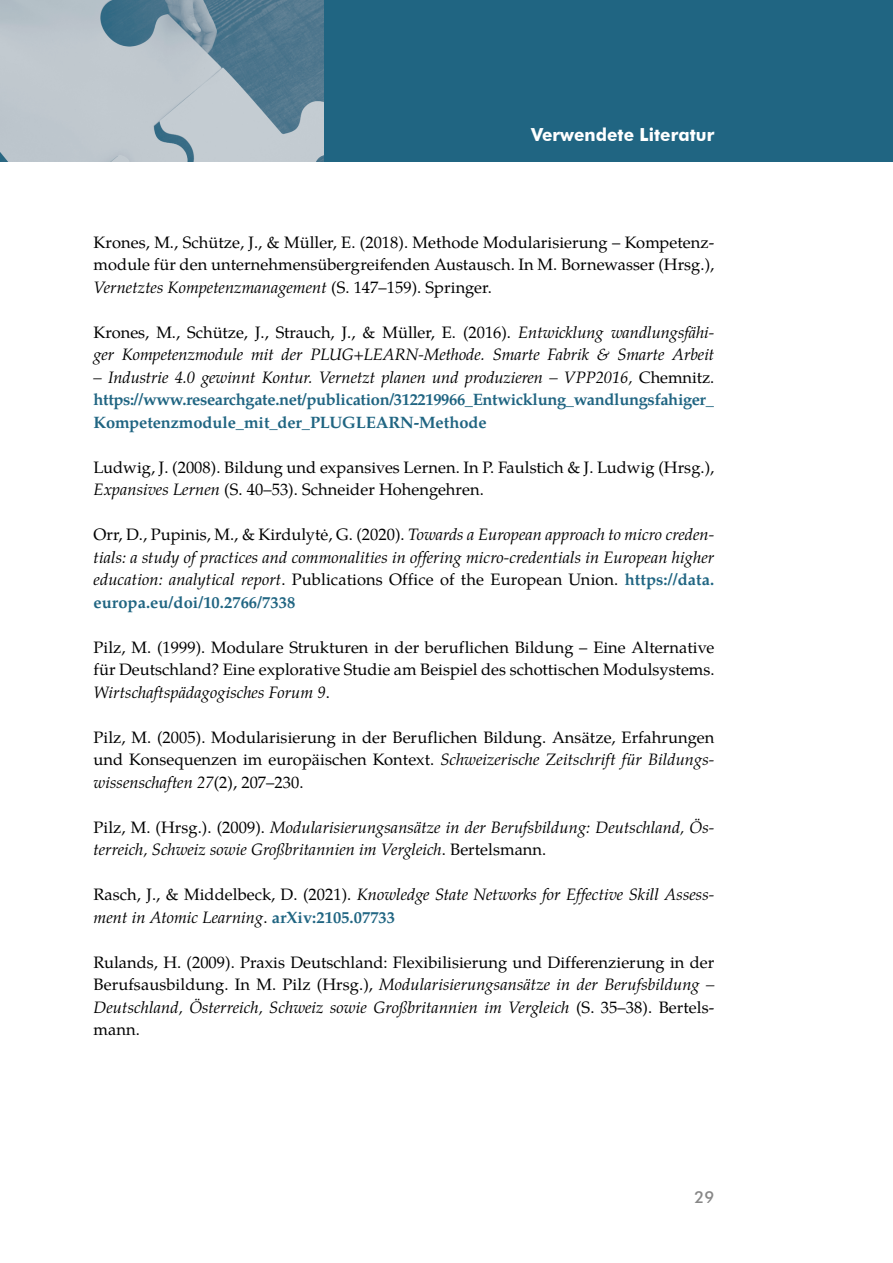
<style>
.page{position:relative;width:893px;height:1263px;background:#fff}
.page>*{position:absolute;margin:0;border:0;box-sizing:border-box;transform-origin:0 0}
.t1{font:700 18px "Futura BT";letter-spacing:.005em;color:#fff;scale:.95 1}
.fließtext{font:16.5px/22.5px "Te X Gyre Pagella";color:#000;text-align:justify}
.fließtext-2{font:italic 16.5px/22.5px "Te X Gyre Pagella";color:#000}
.fließtext-3{font:700 16.5px/22.5px "Te X Gyre Pagella";letter-spacing:-.02em;color:#206582}
.t2{font:500 16.5px "Futura BT";color:#878787}
.s1{font-style:italic}
.s2{font-style:normal}
.s3{font-weight:700;font-style:normal;color:#206582}
</style>
<div class="page">
<div style="left:0;top:0;width:893px;height:162px;background:#206582"></div>
<img style="left:0;top:0;width:323px;height:162px">
<p class="t1" style="left:531px;top:124px;width:194px">Verwendete Literatur</p>
<p class="fließtext" style="left:94px;top:230px;width:622px">Krones, M., Schütze, J., &amp; Müller, E. (2018). Methode Modularisierung – Kompetenz&shy;module für den unternehmensübergreifenden Austausch. In M. Bornewasser (Hrsg.), <span class="s1">Vernetztes Kompetenzmanagement</span> (S. 147–159). Springer.</p>
<p class="fließtext-2" style="left:94px;top:320px;width:622px"><span class="s2">Krones, M., Schütze, J., Strauch, J., &amp; Müller, E. (2016).</span> Entwicklung wandlungsfähi&shy;ger Kompetenzmodule mit der PLUG+LEARN-Methode. Smarte Fabrik &amp; Smarte Arbeit</p>
<p class="fließtext-2" style="left:94px;top:365px;width:622px">– Industrie 4.0 gewinnt Kontur. Vernetzt planen und produzieren – VPP2016, <span class="s2">Chemnitz.</span></p>
<p class="fließtext-3" style="left:94px;top:387px;width:622px">https://www.researchgate.net/publication/312219966_Entwicklung_wandlungsfahiger_<br>Kompetenzmodule_mit_der_PLUGLEARN-Methode</p>
<p class="fließtext" style="left:94px;top:455px;width:622px">Ludwig, J. (2008). Bildung und expansives Lernen. In P. Faulstich &amp; J. Ludwig (Hrsg.),<br><span class="s1">Expansives Lernen</span> (S. 40–53). Schneider Hohengehren.</p>
<p class="fließtext-2" style="left:94px;top:522px;width:622px;text-align:justify"><span class="s2">Orr, D., Pupinis, M., &amp; Kirdulytė, G. (2020).</span> Towards a European approach to micro creden&shy;tials: a study of practices and commonalities in offering micro-credentials in European higher education: analytical report<span class="s2">. Publications Office of the European Union.</span> <span class="s3">https://data. europa.eu/doi/10.2766/7338</span></p>
<p class="fließtext" style="left:94px;top:635px;width:623px">Pilz, M. (1999). Modulare Strukturen in der beruflichen Bildung – Eine Alternative für Deutschland? Eine explorative Studie am Beispiel des schottischen Modulsystems.<br><span class="s1">Wirtschaftspädagogisches Forum 9</span>.</p>
<p class="fließtext" style="left:94px;top:725px;width:622px">Pilz, M. (2005). Modularisierung in der Beruflichen Bildung. Ansätze, Erfahrungen und Konsequenzen im europäischen Kontext. <span class="s1">Schweizerische Zeitschrift für Bildungs&shy;wissenschaften 27</span>(2), 207–230.</p>
<p class="fließtext-2" style="left:94px;top:815px;width:622px"><span class="s2">Pilz, M. (Hrsg.). (2009).</span> Modularisierungsansätze in der Berufsbildung: Deutschland, Ös&shy;terreich, Schweiz sowie Großbritannien im Vergleich<span class="s2">. Bertelsmann.</span></p>
<p class="fließtext-2" style="left:94px;top:882px;width:622px"><span class="s2">Rasch, J., &amp; Middelbeck, D. (2021).</span> Knowledge State Networks for Effective Skill Assess&shy;ment in Atomic Learning<span class="s2">.</span> <span class="s3">arXiv:2105.07733</span></p>
<p class="fließtext" style="left:94px;top:950px;width:622px">Rulands, H. (2009). Praxis Deutschland: Flexibilisierung und Differenzierung in der Berufsausbildung. In M. Pilz (Hrsg.), <span class="s1">Modularisierungsansätze in der Berufsbildung – Deutschland, Österreich, Schweiz sowie Großbritannien im Vergleich</span> (S. 35–38). Bertels&shy;mann.</p>
<p class="t2" style="left:694px;top:1187px;width:21px">29</p>
</div>
